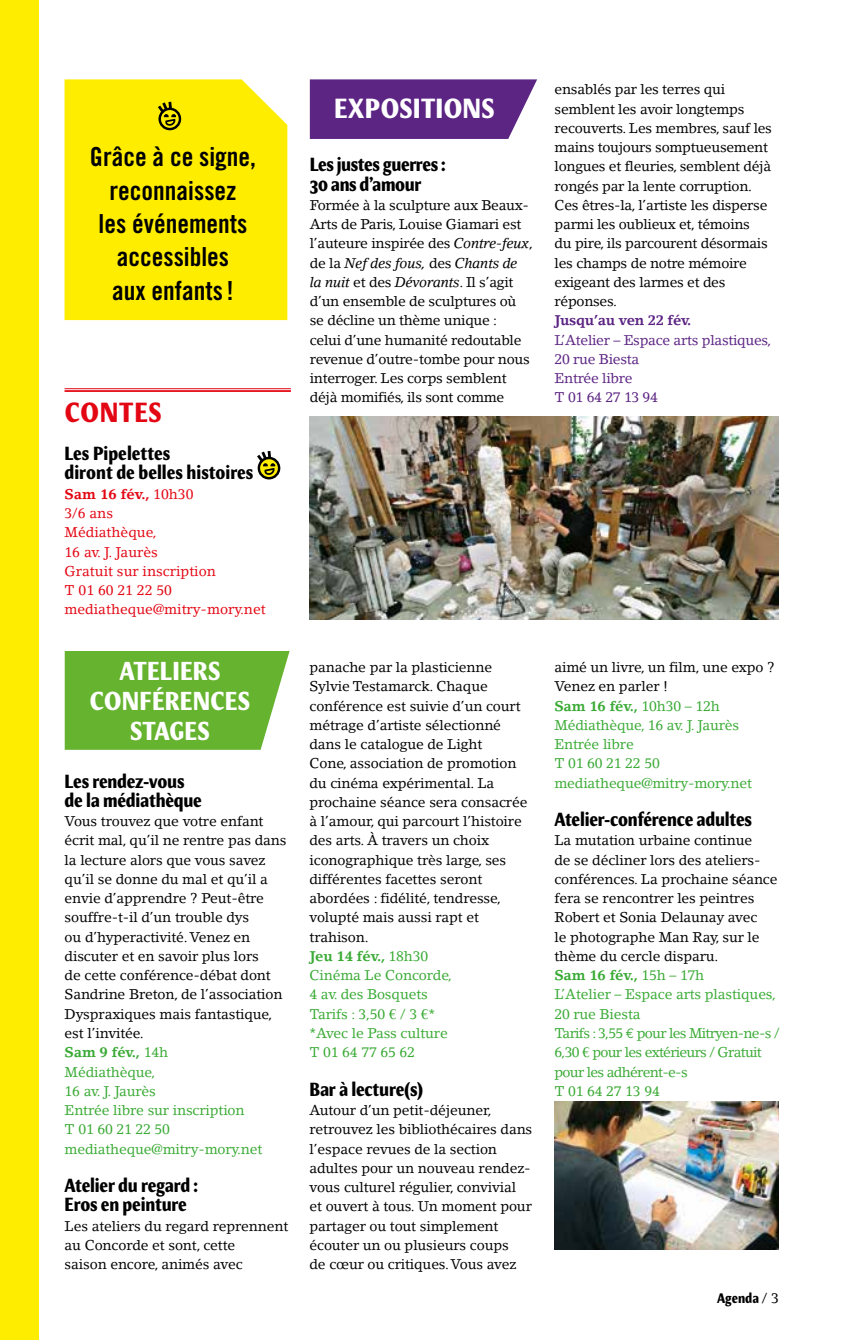
<style>
.page{position:relative;width:844px;height:1340px;background:#fff}
.page>*{position:absolute;margin:0;border:0;box-sizing:border-box;transform-origin:0 0}
.t1{font:700 condensed 28px "Meadow Pro";letter-spacing:.01em;color:#fff}
.t2{font:700 condensed 28px "Meadow Pro";letter-spacing:.03em;color:#e30613}
.t3{font:26.25px/33.2px "Trade Gothic Bold Cond Twenty";color:#000;text-align:center}
.t4{font:700 condensed 26.25px/29.8px "Meadow Pro";letter-spacing:.01em;color:#fff;text-align:center}
.t5{font:700 condensed 19.25px/19.2px "Meadow Pro";letter-spacing:-.01em;color:#000}
.t6{font:14px/19.2px "Lino Letter";letter-spacing:-.01em;color:#000}
.t7{font:14px/19.2px "Lino Letter";letter-spacing:-.01em;color:#3aaa35}
.t8{font:14px/19.2px "Lino Letter";color:#e30613}
.t9{font:14px/19.2px "Lino Letter";letter-spacing:-.02em;color:#5c2483}
.t10{font:700 14px "Lino Letter";letter-spacing:-.02em;color:#5c2483}
.t11{font:700 condensed 14px "Meadow Pro";color:#000}
.s1{font-weight:700}
.s2{font-weight:700;color:#3aaa35}
.s3{color:#3aaa35}
.s4{font-style:italic}
.s5{color:#000}
.s6{font-family:"Euro Mono";color:#3aaa35}
.s7{font-family:"Lino Letter";font-weight:400;font-stretch:normal}
</style>
<div class="page">
<img style="left:554px;top:1101px;width:224px;height:148px">
<svg style="left:310px;top:79px;width:227px;height:60px;background:#67338b"></svg>
<div style="left:65px;top:651px;width:224px;height:98px;background:#65b32e"></div>
<div style="left:64px;top:79px;width:223px;height:241px;background:#ffed00"></div>
<svg style="left:160px;top:109px;width:20px;height:20px"></svg>
<div style="left:158px;top:108px;width:23px;height:22px;border:2px solid #000;border-radius:50%"></div>
<svg style="left:155px;top:99px;width:21px;height:28px"></svg>
<img style="left:310px;top:417px;width:468px;height:202px">
<hr style="left:64px;top:388px;width:227px;height:1px;background:#e30613">
<hr style="left:64px;top:390px;width:227px;height:2px;background:#e30613">
<svg style="left:259px;top:458px;width:20px;height:20px"></svg>
<div style="left:257px;top:457px;width:23px;height:22px;border:2px solid #000;border-radius:50%"></div>
<svg style="left:257px;top:451px;width:18px;height:25px"></svg>
<div style="left:0;top:0;width:39px;height:1339px;background:#ffed00"></div>
<h2 class="t3" style="left:90px;top:140px;width:168px">Grâce à ce signe, reconnaissez<br>les événements accessibles<br>aux enfants!</h2>
<h1 class="t2" style="left:65px;top:395px;width:98px">CONTES</h1>
<h3 class="t5" style="left:64px;top:444px;width:190px">Les Pipelettes<br>diront de belles histoires</h3>
<p class="t8" style="left:64px;top:484px;width:203px"><span class="s1">Sam 16 fév.,</span> 10h30<br>3/6 ans<br>Médiathèque,<br>16 av. J. Jaurès<br>Gratuit sur inscription<br>T 01 60 21 22 50 mediatheque@mitry-mory.net</p>
<h2 class="t4" style="left:90px;top:656px;width:161px">ATELIERS<br>CONFÉRENCES<br>STAGES</h2>
<h3 class="t5" style="left:65px;top:771px;width:139px">Les rendez-vous de la médiathèque</h3>
<p class="t6" style="left:65px;top:811px;width:223px">Vous trouvez que votre enfant écrit mal, qu’il ne rentre pas dans la lecture alors que vous savez qu’il se donne du mal et qu’il a envie d’apprendre ? Peut-être souffre-t-il d’un trouble dys<br>ou d’hyperactivité. Venez en discuter et en savoir plus lors<br>de cette conférence-débat dont<br>Sandrine Breton, de l’association<br>Dyspraxiques mais fantastique, est l’invitée.<br><span class="s2">Sam 9 fév.,</span> <span class="s3">14h<br>Médiathèque,<br>16 av. J. Jaurès<br>Entrée libre sur inscription<br>T 01 60 21 22 50 mediatheque@mitry-mory.net</span></p>
<h3 class="t5" style="left:65px;top:1175px;width:135px">Atelier du regard :<br>Eros en peinture</h3>
<p class="t6" style="left:65px;top:1215px;width:225px">Les ateliers du regard reprennent au Concorde et sont, cette<br>saison encore, animés avec</p>
<h1 class="t1" style="left:334px;top:92px;width:162px">EXPOSITIONS</h1>
<h3 class="t5" style="left:310px;top:155px;width:137px">Les justes guerres :<br>30 ans d’amour</h3>
<p class="t6" style="left:310px;top:195px;width:224px">Formée à la sculpture aux Beaux-<br>Arts de Paris, Louise Giamari est l’auteure inspirée des <span class="s4">Contre-feux</span>, de la <span class="s4">Nef des fous,</span> des <span class="s4">Chants de<br>la nuit</span> et des <span class="s4">Dévorants</span>. Il s’agit d’un ensemble de sculptures où se décline un thème unique :<br>celui d’une humanité redoutable revenue d’outre-tombe pour nous interroger. Les corps semblent déjà momifiés, ils sont comme</p>
<p class="t6" style="left:309px;top:657px;width:219px">panache par la plasticienne<br>Sylvie Testamarck. Chaque conférence est suivie d’un court métrage d’artiste sélectionné dans le catalogue de Light<br>Cone, association de promotion du cinéma expérimental. La prochaine séance sera consacrée à l’amour, qui parcourt l’histoire des arts. À travers un choix iconographique très large, ses différentes facettes seront abordées : fidélité, tendresse, volupté mais aussi rapt et trahison.<br><span class="s2">Jeu 14 fév.,</span> <span class="s3">18h30<br>Cinéma Le Concorde,<br>4 av. des Bosquets<br>Tarifs : 3,50 € / 3 €*<br>*Avec le Pass culture<br>T 01 64 77 65 62</span></p>
<h3 class="t5" style="left:309px;top:1079px;width:115px">Bar à lecture(s)</h3>
<p class="t6" style="left:309px;top:1100px;width:224px">Autour d’un petit-déjeuner, retrouvez les bibliothécaires dans l’espace revues de la section adultes pour un nouveau rendez&shy;vous culturel régulier, convivial<br>et ouvert à tous. Un moment pour partager ou tout simplement écouter un ou plusieurs coups<br>de cœur ou critiques. Vous avez</p>
<p class="t6" style="left:554px;top:80px;width:219px">ensablés par les terres qui semblent les avoir longtemps recouverts. Les membres, sauf les mains toujours somptueusement longues et fleuries, semblent déjà rongés par la lente corruption.<br>Ces êtres-la, l’artiste les disperse parmi les oublieux et, témoins<br>du pire, ils parcourent désormais les champs de notre mémoire exigeant des larmes et des réponses.</p>
<p class="t10" style="left:554px;top:312px;width:138px">Jusqu’au ven 22 fév.</p>
<p class="t9" style="left:554px;top:330px;width:218px">L’Atelier – Espace arts plastiques,<br>20 rue Biesta<br>Entrée libre<br>T 01 64 27 13 94</p>
<p class="t7" style="left:554px;top:657px;width:222px"><span class="s5">aimé un livre, un film, une expo ?<br>Venez en parler !<br></span><span class="s1">Sam 16 fév.,</span> 10h30 – 12h<br>Médiathèque, 16 av. J. Jaurès<br>Entrée libre<br>T 01 60 21 22 50 mediatheque@mitry-mory.net</p>
<h3 class="t5" style="left:554px;top:810px;width:199px">Atelier-conférence adultes</h3>
<p class="t6" style="left:554px;top:830px;width:226px">La mutation urbaine continue<br>de se décliner lors des ateliers&shy;conférences. La prochaine séance fera se rencontrer les peintres<br>Robert et Sonia Delaunay avec<br>le photographe Man Ray, sur le thème du cercle disparu.<br><span class="s2">Sam 16 fév.,</span> <span class="s3">15h – 17h<br>L’Atelier – Espace arts plastiques,<br>20 rue Biesta<br>Tarifs : 3,55</span> <span class="s6">e</span> <span class="s3">pour les Mitryen-ne-s /<br>6,30 € pour les extérieurs / Gratuit pour les adhérent-e-s<br>T 01 64 27 13 94</span></p>
<p class="t11" style="left:716px;top:1290px;width:63px">Agenda <span class="s7">/ 3</span></p>
</div>
